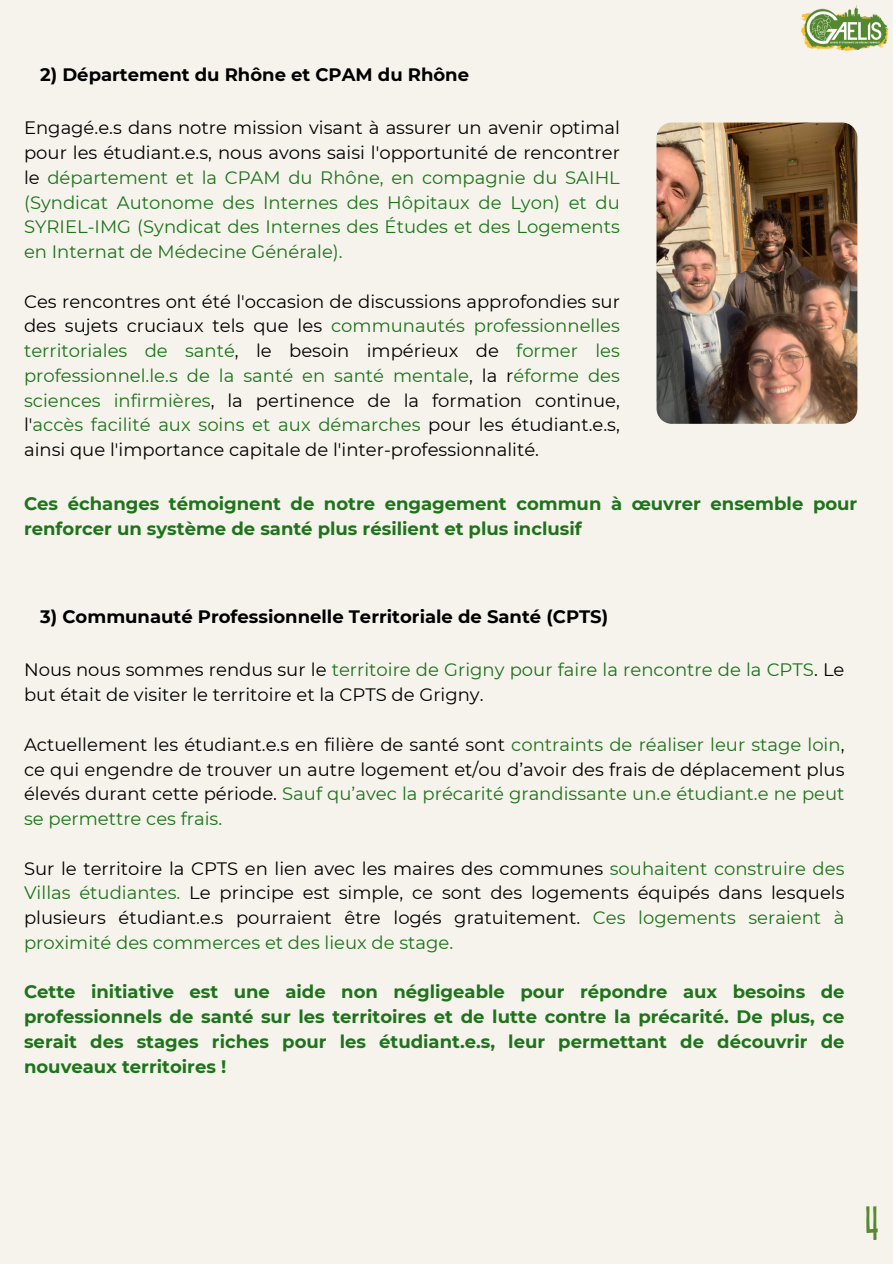
<style>
.page{position:relative;width:893px;height:1264px;background:#fff}
.page>*{position:absolute;margin:0;border:0;box-sizing:border-box;transform-origin:0 0}
.t1{font:48px "Breakfast Club";color:#568931}
.t2{font:18px/24.8px "Montserrat";color:#000;text-align:justify}
.t3{font:700 18px/24.8px "Montserrat";color:#1d741b}
.t4{font:18px/24.8px "Montserrat";color:#1d741b;text-align:justify}
.t5{font:700 18px "Montserrat";color:#000}
.s1{color:#000}
.s2{color:#1d741b}
</style>
<div class="page">
<div style="left:0;top:0;width:892px;height:1263px;background:#f6f3ec"></div>
<img style="left:800px;top:6px;width:88px;height:46px">
<img style="left:656px;top:122px;width:201px;height:302px;border-radius:15px">
<p class="t5" style="left:40px;top:64px;width:430px">2) Département du Rhône et CPAM du Rhône</p>
<p class="t4" style="left:24px;top:115px;width:597px"><span class="s1">Engagé.e.s dans notre mission visant à assurer un avenir optimal pour les étudiant.e.s, nous avons saisi l'opportunité de rencontrer le</span> département et la CPAM du Rhône, en compagnie du SAIHL (Syndicat Autonome des Internes des Hôpitaux de Lyon) et du SYRIEL-IMG (Syndicat des Internes des Études et des Logements en Internat de Médecine Générale).</p>
<p class="t2" style="left:24px;top:289px;width:597px">Ces rencontres ont été l'occasion de discussions approfondies sur des sujets cruciaux tels que les <span class="s2">communautés professionnelles territoriales de santé</span>, le besoin impérieux de <span class="s2">former les professionnel.le.s de la santé en santé mentale</span>, la r<span class="s2">éforme des sciences infirmières</span>, la pertinence de la formation continue, l'<span class="s2">accès facilité aux soins et aux démarches</span> pour les étudiant.e.s, ainsi que l'importance capitale de l'inter-professionnalité.</p>
<p class="t3" style="left:24px;top:491px;width:834px">Ces échanges témoignent de notre engagement commun à œuvrer ensemble pour renforcer un système de santé plus résilient et plus inclusif</p>
<p class="t5" style="left:40px;top:606px;width:569px">3) Communauté Professionnelle Territoriale de Santé (CPTS)</p>
<p class="t2" style="left:24px;top:657px;width:821px">Nous nous sommes rendus sur le <span class="s2">territoire de Grigny pour faire la rencontre de la CPTS</span>. Le but était de visiter le territoire et la CPTS de Grigny.</p>
<p class="t2" style="left:24px;top:732px;width:821px">Actuellement les étudiant.e.s en filière de santé sont <span class="s2">contraints de réaliser leur stage loin</span>, ce qui engendre de trouver un autre logement et/ou d’avoir des frais de déplacement plus élevés durant cette période. <span class="s2">Sauf qu’avec la précarité grandissante un.e étudiant.e ne peut se permettre ces frais.</span></p>
<p class="t2" style="left:24px;top:855px;width:821px">Sur le territoire la CPTS en lien avec les maires des communes <span class="s2">souhaitent construire des Villas étudiantes.</span> Le principe est simple, ce sont des logements équipés dans lesquels plusieurs étudiant.e.s pourraient être logés gratuitement. <span class="s2">Ces logements seraient à proximité des commerces et des lieux de stage.</span></p>
<p class="t3" style="left:24px;top:979px;width:821px;text-align:justify">Cette initiative est une aide non négligeable pour répondre aux besoins de professionnels de santé sur les territoires et de lutte contre la précarité. De plus, ce serait des stages riches pour les étudiant.e.s, leur permettant de découvrir de nouveaux territoires !</p>
<p class="t1" style="left:864px;top:1203px;width:15px">4</p>
</div>
